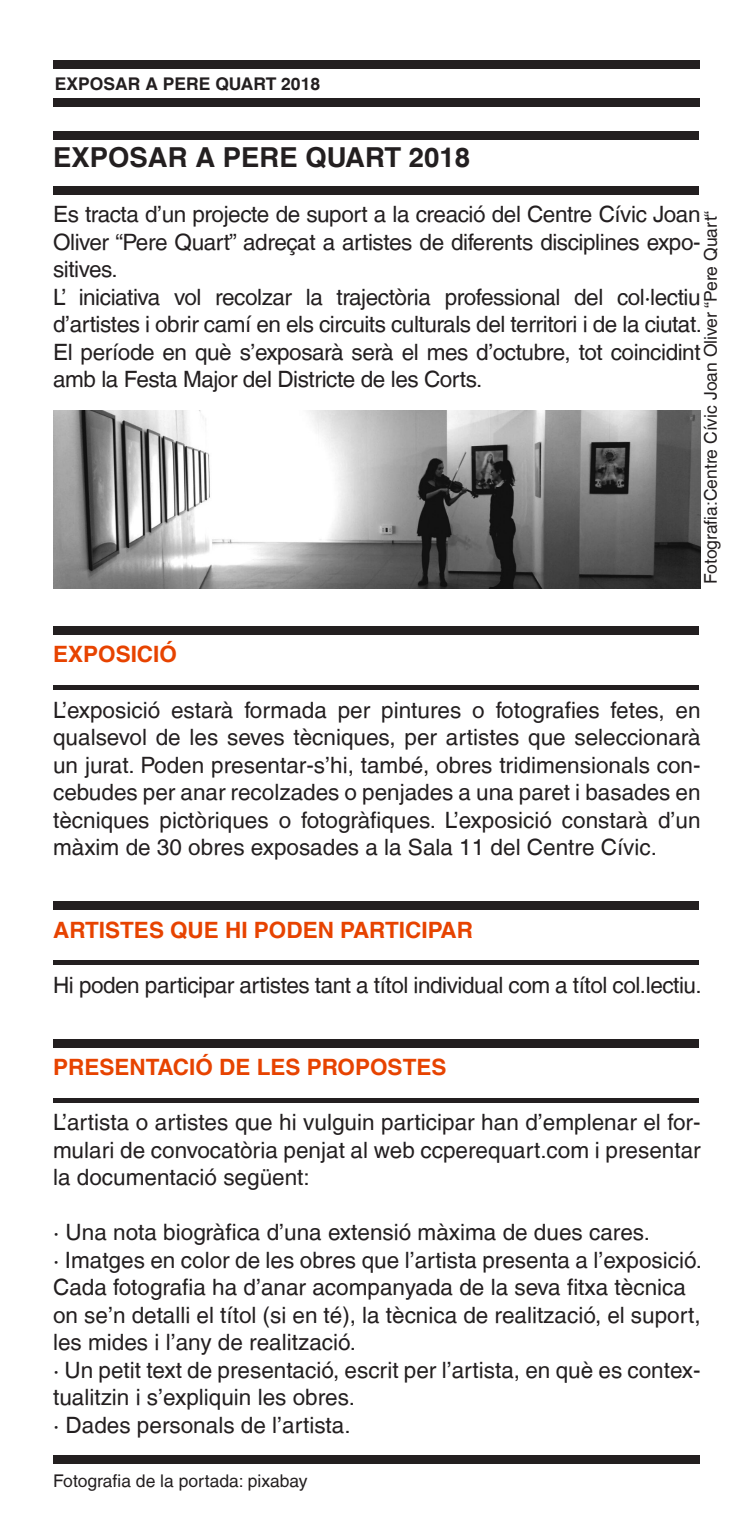
<style>
.page{position:relative;width:752px;height:1531px;background:#fff}
.page>*{position:absolute;margin:0;border:0;box-sizing:border-box;transform-origin:0 0}
.t1{font:700 27.5px "Helvetica LT";color:#231f20}
.t2{font:22.5px/27.5px "Helvetica LT";color:#231f20;text-align:justify}
.t3{font:22.5px/27.5px "Helvetica LT";letter-spacing:-.02em;color:#231f20}
.t4{font:700 22.5px "Helvetica LT";color:#e74300}
.t5{font:17.5px "Helvetica LT";color:#231f20}
.t6{font:700 17.5px "Helvetica LT";color:#231f20}
</style>
<div class="page">
<div style="left:53px;top:60px;width:646px;height:9px;background:#231f20"></div>
<div style="left:53px;top:98px;width:646px;height:9px;background:#231f20"></div>
<div style="left:53px;top:1455px;width:646px;height:9px;background:#231f20"></div>
<div style="left:53px;top:131px;width:645px;height:9px;background:#231f20"></div>
<div style="left:53px;top:186px;width:645px;height:9px;background:#231f20"></div>
<div style="left:53px;top:626px;width:645px;height:9px;background:#231f20"></div>
<div style="left:53px;top:685px;width:645px;height:5px;background:#231f20"></div>
<div style="left:53px;top:901px;width:645px;height:9px;background:#231f20"></div>
<div style="left:53px;top:960px;width:645px;height:5px;background:#231f20"></div>
<div style="left:53px;top:1039px;width:645px;height:8px;background:#231f20"></div>
<div style="left:53px;top:1097px;width:645px;height:5px;background:#231f20"></div>
<img style="left:53px;top:410px;width:647px;height:178px">
<p class="t6" style="left:55px;top:73px;width:267px">EXPOSAR A PERE QUART 2018</p>
<p class="t1" style="left:53px;top:141px;width:418px">EXPOSAR A PERE QUART 2018</p>
<p class="t2" style="left:53px;top:201px;width:648px">Es tracta d’un projecte de suport a la creació del Centre Cívic Joan Oliver “Pere Quart” adreçat a artistes de diferents disciplines expo&shy;sitives.</p>
<p class="t3" style="left:53px;top:283px;width:650px">L’ iniciativa vol recolzar la trajectòria professional del col·lectiu d’artistes i obrir camí en els circuits culturals del territori i de la ciutat.</p>
<p class="t3" style="left:53px;top:338px;width:648px">El període en què s’exposarà serà el mes d’octubre, tot coincidint amb la Festa Major del Districte de les Corts.</p>
<p class="t5" style="left:700px;top:584px;width:375px;rotate:-90deg">Fotografia:Centre Cívic Joan Oliver “Pere Quart“</p>
<p class="t4" style="left:53px;top:641px;width:125px">EXPOSICIÓ</p>
<p class="t2" style="left:53px;top:696px;width:648px">L’exposició estarà formada per pintures o fotografies fetes, en qualsevol de les seves tècniques, per artistes que seleccionarà un jurat. Poden presentar-s’hi, també, obres tridimensionals con&shy;cebudes per anar recolzades o penjades a una paret i basades en tècniques pictòriques o fotogràfiques. L’exposició constarà d’un màxim de 30 obres exposades a la Sala 11 del Centre Cívic.</p>
<p class="t4" style="left:53px;top:916px;width:421px">ARTISTES QUE HI PODEN PARTICIPAR</p>
<p class="t3" style="left:53px;top:971px;width:650px">Hi poden participar artistes tant a títol individual com a títol col.lectiu.</p>
<p class="t4" style="left:53px;top:1053px;width:394px">PRESENTACIÓ DE LES PROPOSTES</p>
<p class="t2" style="left:53px;top:1108px;width:648px">L’artista o artistes que hi vulguin participar han d’emplenar el for&shy;mulari de convocatòria penjat al web ccperequart.com i presentar la documentació següent:</p>
<p class="t2" style="left:53px;top:1218px;width:598px">· Una nota biogràfica d’una extensió màxima de dues cares.</p>
<p class="t2" style="left:53px;top:1246px;width:650px">· Imatges en color de les obres que l’artista presenta a l’exposició.</p>
<p class="t2" style="left:53px;top:1273px;width:634px">Cada fotografia ha d’anar acompanyada de la seva fitxa tècnica</p>
<p class="t2" style="left:53px;top:1301px;width:648px">on se’n detalli el títol (si en té), la tècnica de realització, el suport,</p>
<p class="t2" style="left:53px;top:1328px;width:304px">les mides i l’any de realització.</p>
<p class="t2" style="left:53px;top:1356px;width:648px">· Un petit text de presentació, escrit per l’artista, en què es contex&shy;tualitzin i s’expliquin les obres.</p>
<p class="t2" style="left:53px;top:1411px;width:299px">· Dades personals de l’artista.</p>
<p class="t5" style="left:53px;top:1471px;width:256px">Fotografia de la portada: pixabay</p>
</div>
